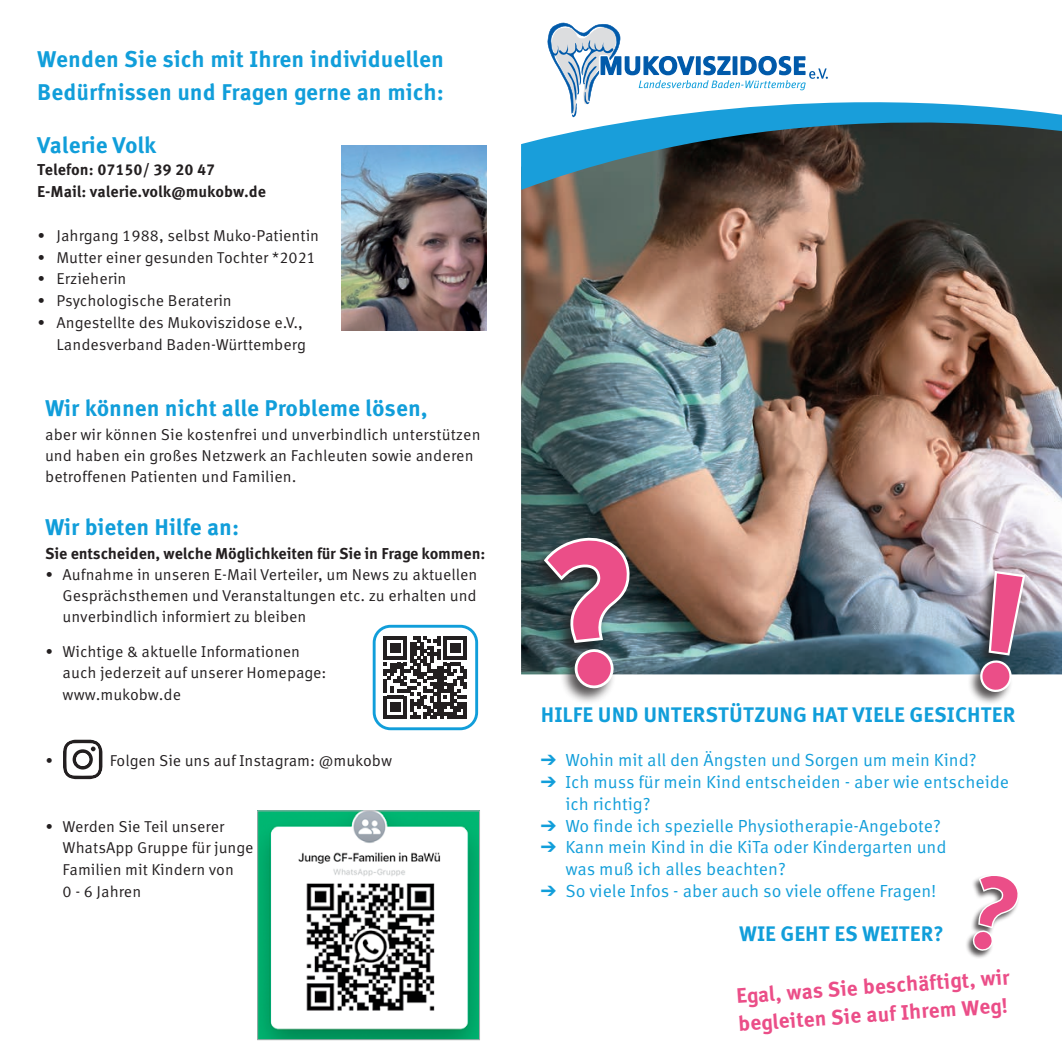
<style>
.page{position:relative;width:1062px;height:1062px;background:#fff}
.page>*{position:absolute;margin:0;border:0;box-sizing:border-box;transform-origin:0 0}
.fließ{font:700 22.75px/33.2px "Meta Corr Pro";color:#119eda}
.fließ-2{font:700 21px "Meta Corr Pro";color:#119eda}
.t1{font:700 21px/28px "Meta Corr Pro";color:#eb4e88}
.fließ-3{font:17.5px/21.9px "Meta Corr Pro";color:#119eda}
.fließ-4{font:15.75px/21px "Meta Corr Pro";color:#231f20}
.fließ-5{font:700 15.75px/21.9px "Meta Corr Pro";letter-spacing:-.01em;color:#231f20}
</style>
<div class="page">
<img style="left:521px;top:190px;width:541px;height:484px">
<svg style="left:521px;top:102px;width:541px;height:88px"></svg>
<svg style="left:547px;top:23px;width:281px;height:94px"></svg>
<div style="left:967px;top:570px;width:60px;height:136px;background:#231f20;opacity:.75"></div>
<img style="left:341px;top:145px;width:146px;height:186px">
<svg style="left:384px;top:636px;width:83px;height:83px"></svg>
<div style="left:373px;top:625px;width:105px;height:105px;border:3px solid #119eda;border-radius:16px"></div>
<svg style="left:63px;top:739px;width:39px;height:40px"></svg>
<div style="left:76px;top:753px;width:13px;height:13px;background:#fff;border-radius:50%"></div>
<img style="left:259px;top:812px;width:219px;height:226px">
<div style="left:257px;top:810px;width:223px;height:230px;border:1px solid #a8a9ad"></div>
<div style="left:529px;top:536px;width:103px;height:169px;background:#231f20;opacity:.75"></div>
<div style="left:965px;top:874px;width:54px;height:85px;background:#231f20;opacity:.75"></div>
<svg style="left:980px;top:573px;width:43px;height:118px"></svg>
<svg style="left:546px;top:537px;width:92px;height:152px"></svg>
<svg style="left:965px;top:874px;width:54px;height:80px"></svg>
<p class="fließ" style="left:37px;top:41px;width:408px">Wenden Sie sich mit Ihren individuellen<br>Bedürfnissen und Fragen gerne an mich:</p>
<p class="fließ" style="left:37px;top:127px;width:121px">Valerie Volk</p>
<p class="fließ-5" style="left:37px;top:158px;width:230px">Telefon: 07150/ 39 20 47<br>E-Mail: valerie.volk@mukobw.de</p>
<p class="fließ-4" style="left:37px;top:224px;width:283px">• Jahrgang 1988, selbst Muko-Patientin</p>
<p class="fließ-4" style="left:37px;top:245px;width:280px">• Mutter einer gesunden Tochter *2021</p>
<p class="fließ-4" style="left:37px;top:267px;width:91px">• Erzieherin</p>
<p class="fließ-4" style="left:37px;top:289px;width:196px">• Psychologische Beraterin</p>
<p class="fließ-4" style="left:37px;top:311px;width:267px">• Angestellte des Mukoviszidose e.V.,</p>
<p class="fließ-4" style="left:57px;top:333px;width:251px">Landesverband Baden-Württemberg</p>
<p class="fließ" style="left:45px;top:390px;width:384px">Wir können nicht alle Probleme lösen,</p>
<p class="fließ-4" style="left:45px;top:423px;width:437px">aber wir können Sie kostenfrei und unverbindlich unterstützen und haben ein großes Netzwerk an Fachleuten sowie anderen betroffenen Patienten und Familien.</p>
<p class="fließ" style="left:45px;top:509px;width:196px">Wir bieten Hilfe an:</p>
<p class="fließ-5" style="left:45px;top:542px;width:442px">Sie entscheiden, welche Möglichkeiten für Sie in Frage kommen:</p>
<p class="fließ-4" style="left:63px;top:563px;width:416px;text-align:justify;text-indent:-17px">• Aufnahme in unseren E-Mail Verteiler, um News zu aktuellen Gesprächsthemen und Veranstaltungen etc. zu erhalten und unverbindlich informiert zu bleiben</p>
<p class="fließ-4" style="left:63px;top:639px;width:265px;line-height:21.9px;text-indent:-17px">• Wichtige &amp; aktuelle Informationen auch jederzeit auf unserer Homepage: www.mukobw.de</p>
<p class="fließ-4" style="left:45px;top:749px;width:10px">•</p>
<p class="fließ-4" style="left:110px;top:749px;width:284px">Folgen Sie uns auf Instagram: @mukobw</p>
<p class="fließ-4" style="left:63px;top:814px;width:192px;line-height:21.9px;text-indent:-17px">• Werden Sie Teil unserer<br>WhatsApp Gruppe für junge<br>Familien mit Kindern von</p>
<p class="fließ-4" style="left:63px;top:880px;width:80px">0 - 6 Jahren</p>
<p class="fließ-2" style="left:541px;top:698px;width:476px">HILFE UND UNTERSTÜTZUNG HAT VIELE GESICHTER</p>
<p class="fließ-3" style="left:541px;top:747px;width:437px">➔ Wohin mit all den Ängsten und Sorgen um mein Kind?</p>
<p class="fließ-3" style="left:565px;top:769px;width:445px;text-indent:-24px">➔ Ich muss für mein Kind entscheiden - aber wie entscheide ich richtig?</p>
<p class="fließ-3" style="left:541px;top:813px;width:401px">➔ Wo finde ich spezielle Physiotherapie-Angebote?</p>
<p class="fließ-3" style="left:565px;top:835px;width:382px;text-indent:-24px">➔ Kann mein Kind in die KiTa oder Kindergarten und was muß ich alles beachten?</p>
<p class="fließ-3" style="left:541px;top:879px;width:397px">➔ So viele Infos - aber auch so viele offene Fragen!</p>
<p class="fließ-2" style="left:739px;top:917px;width:206px">WIE GEHT ES WEITER?</p>
<p class="t1" style="left:735px;top:980px;width:276px;rotate:-4deg">Egal, was Sie beschäftigt, wir begleiten Sie auf Ihrem Weg!</p>
</div>
